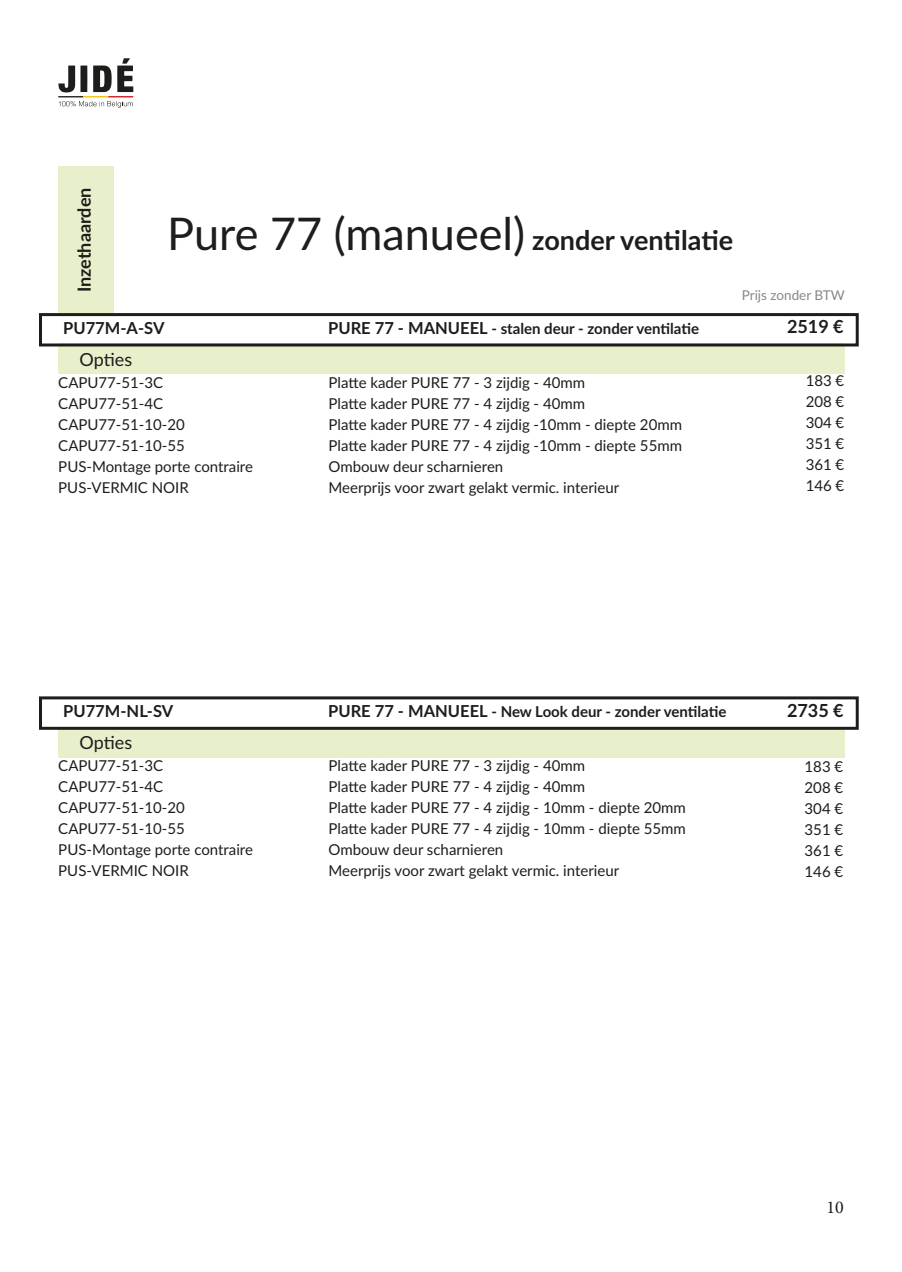
<style>
.page{position:relative;width:902px;height:1272px;background:#fff}
.page>*{position:absolute;margin:0;border:0;box-sizing:border-box;transform-origin:0 0}
.t1{font:700 27px "Lato";color:#1d1d1b}
.t2{font:700 18px "Lato";color:#1d1d1b}
.t3{font:18px "Lato";letter-spacing:-.005em;color:#1d1d1b}
.t4{font:18px "Minion Pro";color:#1d1d1b}
.t5{font:700 16.5px "Lato";color:#1d1d1b}
.t6{font:15px/21px "Lato";color:#1d1d1b;text-align:justify}
.t7{font:700 15px "Lato";color:#1d1d1b}
.t8{font:13.5px "Lato";color:#878787}
.s1{font-weight:400;font-size:45px}
.s2{font-size:16.5px}
</style>
<div class="page">
<svg style="left:58px;top:58px;width:75px;height:50px"></svg>
<div style="left:58px;top:167px;width:56px;height:146px;background:#e8efcb"></div>
<div style="left:58px;top:726px;width:786px;height:31px;background:#e8efcb"></div>
<div style="left:39px;top:696px;width:819px;height:33px;border:3px solid #1d1d1b"></div>
<div style="left:58px;top:343px;width:786px;height:31px;background:#e8efcb"></div>
<div style="left:39px;top:313px;width:819px;height:33px;border:3px solid #1d1d1b"></div>
<p class="t2" style="left:71px;top:292px;width:106px;rotate:-90deg">Inzethaarden</p>
<h1 class="t1" style="left:167px;top:220px;width:567px"><span class="s1">Pure 77 (manueel)</span> zonder ventilatie</h1>
<p class="t5" style="left:63px;top:316px;width:103px">PU77M-A-SV</p>
<p class="t7" style="left:328px;top:317px;width:372px"><span class="s2">PURE 77 - MANUEEL</span> - stalen deur - zonder ventilatie</p>
<p class="t3" style="left:80px;top:346px;width:54px">Opties</p>
<p class="t6" style="left:58px;top:371px;width:106px">CAPU77-51-3C</p>
<p class="t6" style="left:328px;top:371px;width:258px">Platte kader PURE 77 - 3 zijdig - 40mm</p>
<p class="t6" style="left:58px;top:392px;width:106px">CAPU77-51-4C</p>
<p class="t6" style="left:328px;top:392px;width:258px">Platte kader PURE 77 - 4 zijdig - 40mm</p>
<p class="t6" style="left:58px;top:413px;width:128px">CAPU77-51-10-20</p>
<p class="t6" style="left:328px;top:413px;width:355px">Platte kader PURE 77 - 4 zijdig -10mm - diepte 20mm</p>
<p class="t6" style="left:58px;top:434px;width:128px">CAPU77-51-10-55</p>
<p class="t6" style="left:328px;top:434px;width:355px">Platte kader PURE 77 - 4 zijdig -10mm - diepte 55mm</p>
<p class="t6" style="left:58px;top:455px;width:196px">PUS-Montage porte contraire</p>
<p class="t6" style="left:328px;top:455px;width:176px">Ombouw deur scharnieren</p>
<p class="t6" style="left:58px;top:476px;width:132px">PUS-VERMIC NOIR</p>
<p class="t6" style="left:328px;top:476px;width:292px">Meerprijs voor zwart gelakt vermic. interieur</p>
<p class="t8" style="left:741px;top:285px;width:105px">Prijs zonder BTW</p>
<p class="t2" style="left:787px;top:313px;width:58px">2519 €</p>
<p class="t6" style="left:805px;top:369px;width:40px">183 € 208 € 304 € 351 € 361 € 146 €</p>
<p class="t5" style="left:63px;top:699px;width:111px">PU77M-NL-SV</p>
<p class="t7" style="left:328px;top:700px;width:399px"><span class="s2">PURE 77 - MANUEEL</span> - New Look deur - zonder ventilatie</p>
<p class="t3" style="left:80px;top:729px;width:54px">Opties</p>
<p class="t6" style="left:58px;top:754px;width:106px">CAPU77-51-3C</p>
<p class="t6" style="left:328px;top:754px;width:258px">Platte kader PURE 77 - 3 zijdig - 40mm</p>
<p class="t6" style="left:58px;top:775px;width:106px">CAPU77-51-4C</p>
<p class="t6" style="left:328px;top:775px;width:258px">Platte kader PURE 77 - 4 zijdig - 40mm</p>
<p class="t6" style="left:58px;top:796px;width:128px">CAPU77-51-10-20</p>
<p class="t6" style="left:328px;top:796px;width:359px">Platte kader PURE 77 - 4 zijdig - 10mm - diepte 20mm</p>
<p class="t6" style="left:58px;top:817px;width:128px">CAPU77-51-10-55</p>
<p class="t6" style="left:328px;top:817px;width:359px">Platte kader PURE 77 - 4 zijdig - 10mm - diepte 55mm</p>
<p class="t6" style="left:58px;top:838px;width:196px">PUS-Montage porte contraire</p>
<p class="t6" style="left:328px;top:838px;width:176px">Ombouw deur scharnieren</p>
<p class="t6" style="left:58px;top:859px;width:132px">PUS-VERMIC NOIR</p>
<p class="t6" style="left:328px;top:859px;width:292px">Meerprijs voor zwart gelakt vermic. interieur</p>
<p class="t2" style="left:787px;top:697px;width:58px">2735 €</p>
<p class="t6" style="left:804px;top:755px;width:40px">183 € 208 € 304 € 351 € 361 € 146 €</p>
<p class="t4" style="left:826px;top:1194px;width:19px">10</p>
</div>
